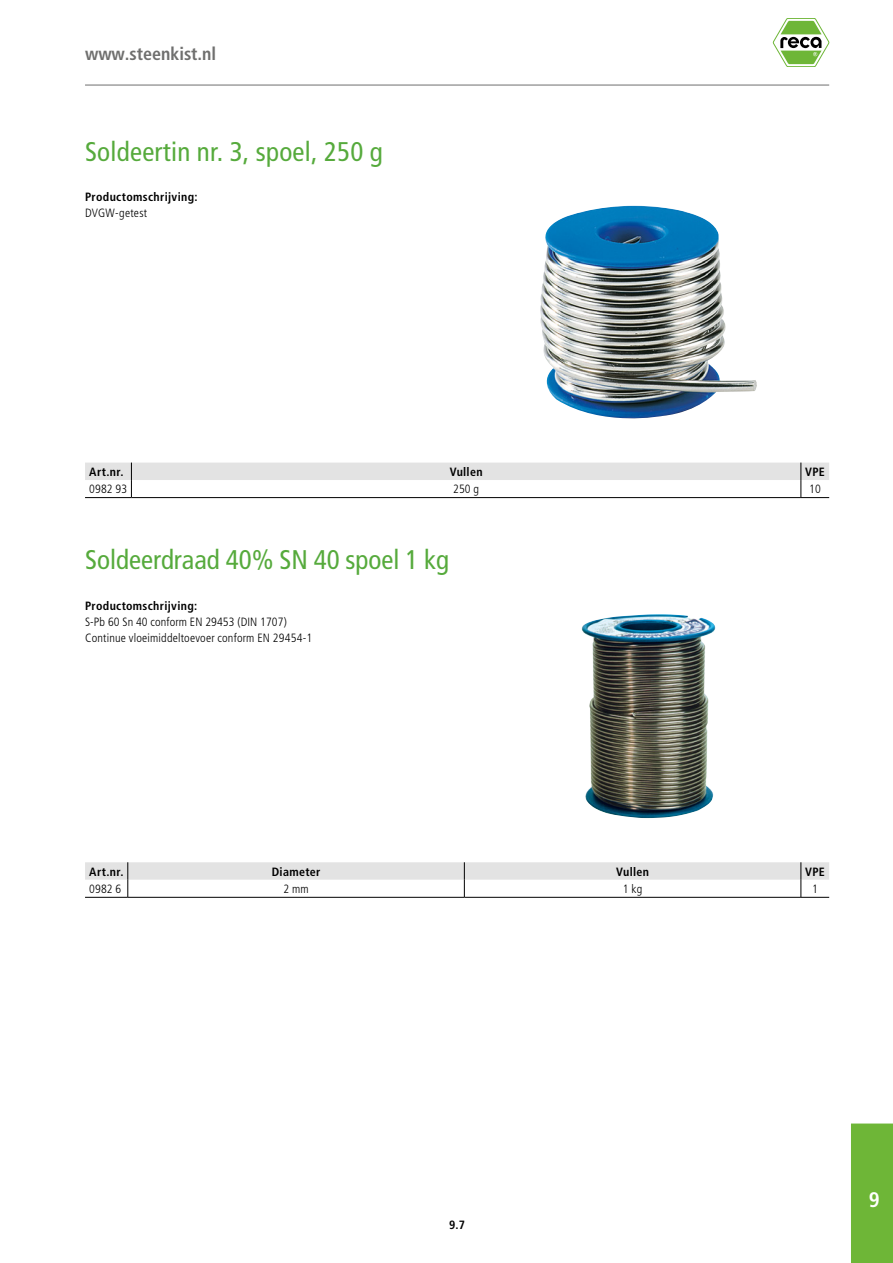
<style>
.page{position:relative;width:893px;height:1263px;background:#fff}
.page>*{position:absolute;margin:0;border:0;box-sizing:border-box;transform-origin:0 0}
.t1{font:condensed 27px "Frutiger LT Pro";color:#56aa3c}
.t2{font:700 condensed 21px "Frutiger LT Pro";color:#fff}
.t3{font:700 condensed 18px "Frutiger LT Pro";color:#6f6f6e}
.t4{font:300 condensed 12px/15.8px "Frutiger LT Pro";letter-spacing:.015em;color:#000}
.t5{font:700 condensed 12px "Frutiger LT Pro";letter-spacing:.025em;color:#000}
</style>
<div class="page">
<div style="left:851px;top:1123px;width:42px;height:140px;background:#6eb637"></div>
<svg style="left:773px;top:18px;width:56px;height:49px"></svg>
<hr style="left:85px;top:85px;width:744px;height:1px;background:#6f6f6e">
<img style="left:540px;top:206px;width:217px;height:212px">
<svg style="left:85px;top:463px;width:744px;height:35px"></svg>
<img style="left:581px;top:614px;width:135px;height:204px">
<svg style="left:85px;top:862px;width:744px;height:36px"></svg>
<h3 class="t3" style="left:85px;top:43px;width:133px">www.steenkist.nl</h3>
<h1 class="t1" style="left:85px;top:135px;width:299px">Soldeertin nr. 3, spoel, 250 g</h1>
<p class="t5" style="left:85px;top:190px;width:114px">Productomschrijving:</p>
<p class="t4" style="left:85px;top:205px;width:64px">DVGW-getest</p>
<p class="t5" style="left:89px;top:465px;width:36px">Art.nr.</p>
<p class="t5" style="left:450px;top:465px;width:34px">Vullen</p>
<p class="t5" style="left:805px;top:465px;width:21px">VPE</p>
<p class="t4" style="left:89px;top:481px;width:39px">0982 93</p>
<p class="t4" style="left:453px;top:481px;width:27px">250 g</p>
<p class="t4" style="left:809px;top:481px;width:13px">10</p>
<h1 class="t1" style="left:85px;top:544px;width:366px">Soldeerdraad 40% SN 40 spoel 1 kg</h1>
<p class="t5" style="left:85px;top:599px;width:114px">Productomschrijving:</p>
<p class="t4" style="left:85px;top:614px;width:229px">S-Pb 60 Sn 40 conform EN 29453 (DIN 1707)<br>Continue vloeimiddeltoevoer conform EN 29454-1</p>
<p class="t5" style="left:89px;top:864px;width:36px">Art.nr.</p>
<p class="t5" style="left:272px;top:864px;width:50px">Diameter</p>
<p class="t5" style="left:616px;top:864px;width:34px">Vullen</p>
<p class="t5" style="left:805px;top:864px;width:21px">VPE</p>
<p class="t4" style="left:89px;top:881px;width:33px">0982 6</p>
<p class="t4" style="left:283px;top:881px;width:27px">2 mm</p>
<p class="t4" style="left:623px;top:881px;width:21px">1 kg</p>
<p class="t4" style="left:812px;top:881px;width:7px">1</p>
<p class="t5" style="left:449px;top:1218px;width:17px">9.7</p>
<h2 class="t2" style="left:869px;top:1188px;width:12px">9</h2>
</div>
